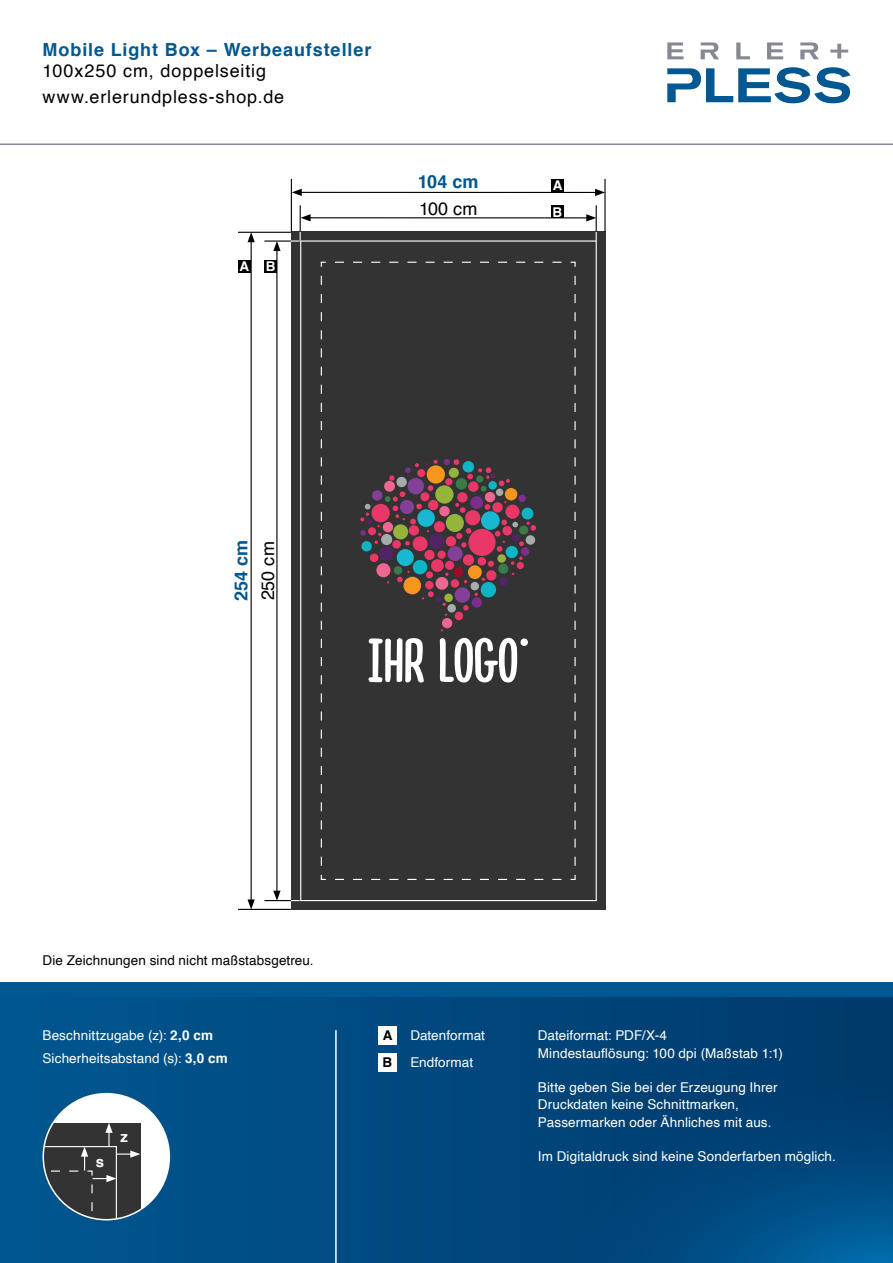
<style>
.page{position:relative;width:893px;height:1263px;background:#fff}
.page>*{position:absolute;margin:0;border:0;box-sizing:border-box;transform-origin:0 0}
.t1{font:18px/25.5px "Helvetica";letter-spacing:.05em;color:#000}
.t2{font:700 18px "Helvetica";letter-spacing:.045em;color:#005791}
.t3{font:700 15px "Helvetica";color:#fff}
.t4{font:13.5px/17.2px "Helvetica";letter-spacing:.01em;color:#fff}
.t5{font:13.5px "Helvetica";letter-spacing:.01em;color:#000}
.t6{font:700 13.5px "Helvetica";color:#fff}
.t7{font:700 13.5px "Helvetica";color:#000}
.s1{font-weight:700}
</style>
<div class="page">
<div style="left:0;top:991px;width:893px;height:272px;background:#004d84"></div>
<svg style="left:524px;top:1015px;width:369px;height:248px;fill:#004378"></svg>
<div style="left:0;top:982px;width:893px;height:15px;background:#005791"></div>
<svg style="left:667px;top:67px;width:183px;height:36px"></svg>
<svg style="left:667px;top:42px;width:16px;height:17px"></svg>
<svg style="left:736px;top:42px;width:14px;height:17px"></svg>
<svg style="left:767px;top:42px;width:16px;height:17px"></svg>
<svg style="left:701px;top:42px;width:18px;height:17px"></svg>
<svg style="left:800px;top:42px;width:19px;height:17px"></svg>
<svg style="left:830px;top:44px;width:18px;height:14px"></svg>
<div style="left:43px;top:1094px;width:126px;height:126px;background:#fff;border-radius:50%"></div>
<svg style="left:43px;top:1123px;width:97px;height:97px;background:#3c444b"></svg>
<hr style="left:335px;top:1030px;width:2px;height:233px;background:#fff">
<div style="left:378px;top:1026px;width:19px;height:18px;background:#fff"></div>
<div style="left:378px;top:1053px;width:19px;height:18px;background:#fff"></div>
<hr style="left:0;top:143px;width:893px;height:2px;background:#858992">
<div style="left:291px;top:232px;width:315px;height:678px;background:#343334"></div>
<hr style="left:299px;top:192px;width:298px;height:1px;background:#000">
<svg style="left:292px;top:189px;width:10px;height:7px"></svg>
<svg style="left:595px;top:189px;width:9px;height:7px"></svg>
<hr style="left:308px;top:217px;width:281px;height:1px;background:#000">
<hr style="left:291px;top:179px;width:1px;height:53px;background:#000">
<hr style="left:604px;top:179px;width:2px;height:53px;background:#000">
<svg style="left:586px;top:205px;width:11px;height:35px"></svg>
<svg style="left:291px;top:205px;width:20px;height:37px"></svg>
<div style="left:551px;top:179px;width:13px;height:13px;background:#000"></div>
<div style="left:551px;top:205px;width:13px;height:13px;background:#000"></div>
<svg style="left:320px;top:261px;width:256px;height:619px"></svg>
<hr style="left:276px;top:249px;width:1px;height:644px;background:#000">
<svg style="left:273px;top:242px;width:8px;height:9px"></svg>
<hr style="left:251px;top:240px;width:1px;height:662px;background:#000">
<svg style="left:247px;top:899px;width:8px;height:10px"></svg>
<svg style="left:247px;top:233px;width:8px;height:9px"></svg>
<hr style="left:264px;top:240px;width:27px;height:2px;background:#000">
<svg style="left:264px;top:891px;width:36px;height:10px"></svg>
<hr style="left:238px;top:909px;width:53px;height:1px;background:#000">
<div style="left:238px;top:260px;width:13px;height:12px;background:#000"></div>
<div style="left:265px;top:260px;width:12px;height:12px;background:#000"></div>
<hr style="left:238px;top:232px;width:53px;height:1px;background:#000">
<div style="left:435px;top:485px;width:18px;height:19px;background:#95b43c;border-radius:50%"></div>
<div style="left:463px;top:461px;width:11px;height:11px;background:#0eb5c7;border-radius:50%"></div>
<div style="left:505px;top:505px;width:15px;height:14px;background:#e93767;border-radius:50%"></div>
<div style="left:468px;top:529px;width:28px;height:27px;background:#e93767;border-radius:50%"></div>
<div style="left:448px;top:546px;width:15px;height:15px;background:#843f98;border-radius:50%"></div>
<div style="left:397px;top:549px;width:17px;height:17px;background:#18b8d2;border-radius:50%"></div>
<div style="left:361px;top:541px;width:11px;height:10px;background:#0eb5c7;border-radius:50%"></div>
<div style="left:518px;top:495px;width:8px;height:7px;background:#7d2d8e;border-radius:50%"></div>
<div style="left:496px;top:488px;width:7px;height:8px;background:#a6acac;border-radius:50%"></div>
<svg style="left:485px;top:504px;width:5px;height:6px"></svg>
<div style="left:485px;top:492px;width:10px;height:10px;background:#ec6890;border-radius:50%"></div>
<div style="left:492px;top:502px;width:11px;height:11px;background:#e93767;border-radius:50%"></div>
<div style="left:457px;top:492px;width:11px;height:10px;background:#e93767;border-radius:50%"></div>
<div style="left:439px;top:506px;width:11px;height:10px;background:#ec6890;border-radius:50%"></div>
<div style="left:434px;top:521px;width:11px;height:11px;background:#e93767;border-radius:50%"></div>
<div style="left:446px;top:536px;width:10px;height:10px;background:#e93767;border-radius:50%"></div>
<div style="left:486px;top:570px;width:10px;height:10px;background:#e93767;border-radius:50%"></div>
<div style="left:472px;top:597px;width:10px;height:11px;background:#7d2d8e;border-radius:50%"></div>
<div style="left:442px;top:618px;width:10px;height:10px;background:#ec6890;border-radius:50%"></div>
<div style="left:436px;top:577px;width:12px;height:13px;background:#ec6890;border-radius:50%"></div>
<div style="left:481px;top:582px;width:15px;height:15px;background:#0eb5c7;border-radius:50%"></div>
<div style="left:470px;top:496px;width:13px;height:13px;background:#7d2d8e;border-radius:50%"></div>
<div style="left:427px;top:465px;width:18px;height:19px;background:#f6961e;border-radius:50%"></div>
<svg style="left:444px;top:459px;width:15px;height:6px"></svg>
<div style="left:456px;top:478px;width:11px;height:12px;background:#3b7a4b;border-radius:50%"></div>
<div style="left:505px;top:488px;width:12px;height:12px;background:#f6961e;border-radius:50%"></div>
<div style="left:446px;top:514px;width:18px;height:18px;background:#95b43c;border-radius:50%"></div>
<div style="left:429px;top:533px;width:15px;height:16px;background:#512467;border-radius:50%"></div>
<div style="left:413px;top:536px;width:15px;height:15px;background:#e93767;border-radius:50%"></div>
<div style="left:431px;top:559px;width:13px;height:13px;background:#e93767;border-radius:50%"></div>
<div style="left:468px;top:565px;width:14px;height:14px;background:#f6961e;border-radius:50%"></div>
<div style="left:455px;top:587px;width:15px;height:16px;background:#843f98;border-radius:50%"></div>
<div style="left:455px;top:612px;width:8px;height:8px;background:#e93767;border-radius:50%"></div>
<div style="left:463px;top:554px;width:11px;height:12px;background:#e93767;border-radius:50%"></div>
<div style="left:498px;top:564px;width:10px;height:10px;background:#3b7a4b;border-radius:50%"></div>
<div style="left:517px;top:562px;width:7px;height:7px;background:#e93767;border-radius:50%"></div>
<div style="left:481px;top:511px;width:19px;height:19px;background:#18b8d2;border-radius:50%"></div>
<div style="left:403px;top:577px;width:18px;height:17px;background:#f6961e;border-radius:50%"></div>
<div style="left:413px;top:560px;width:14px;height:14px;background:#0eb5c7;border-radius:50%"></div>
<div style="left:376px;top:563px;width:14px;height:14px;background:#ec6890;border-radius:50%"></div>
<div style="left:465px;top:510px;width:15px;height:15px;background:#e93767;border-radius:50%"></div>
<svg style="left:455px;top:503px;width:10px;height:10px"></svg>
<div style="left:449px;top:468px;width:10px;height:10px;background:#95b43c;border-radius:50%"></div>
<div style="left:445px;top:478px;width:7px;height:7px;background:#e93767;border-radius:50%"></div>
<div style="left:522px;top:508px;width:11px;height:11px;background:#0eb5c7;border-radius:50%"></div>
<div style="left:454px;top:567px;width:9px;height:10px;background:#9c0b28;border-radius:50%"></div>
<div style="left:379px;top:546px;width:14px;height:15px;background:#512467;border-radius:50%"></div>
<div style="left:437px;top:550px;width:9px;height:9px;background:#e93767;border-radius:50%"></div>
<svg style="left:456px;top:528px;width:15px;height:19px"></svg>
<svg style="left:445px;top:572px;width:4px;height:4px"></svg>
<svg style="left:467px;top:467px;width:43px;height:24px"></svg>
<svg style="left:463px;top:605px;width:6px;height:5px"></svg>
<svg style="left:360px;top:460px;width:78px;height:86px"></svg>
<div style="left:370px;top:554px;width:8px;height:8px;background:#e93767;border-radius:50%"></div>
<div style="left:392px;top:540px;width:9px;height:9px;background:#e93767;border-radius:50%"></div>
<div style="left:394px;top:566px;width:8px;height:9px;background:#3b7a4b;border-radius:50%"></div>
<div style="left:425px;top:581px;width:9px;height:8px;background:#e93767;border-radius:50%"></div>
<div style="left:451px;top:579px;width:8px;height:9px;background:#e93767;border-radius:50%"></div>
<div style="left:470px;top:582px;width:9px;height:8px;background:#a6acac;border-radius:50%"></div>
<div style="left:478px;top:557px;width:8px;height:9px;background:#e93767;border-radius:50%"></div>
<div style="left:499px;top:578px;width:9px;height:8px;background:#512467;border-radius:50%"></div>
<div style="left:426px;top:571px;width:7px;height:7px;background:#e93767;border-radius:50%"></div>
<div style="left:444px;top:593px;width:9px;height:9px;background:#95b43c;border-radius:50%"></div>
<div style="left:445px;top:561px;width:9px;height:9px;background:#e93767;border-radius:50%"></div>
<div style="left:424px;top:550px;width:11px;height:10px;background:#e93767;border-radius:50%"></div>
<div style="left:447px;top:604px;width:9px;height:8px;background:#a6acac;border-radius:50%"></div>
<svg style="left:422px;top:591px;width:24px;height:15px"></svg>
<svg style="left:397px;top:571px;width:13px;height:11px"></svg>
<svg style="left:488px;top:519px;width:48px;height:48px"></svg>
<svg style="left:368px;top:638px;width:56px;height:45px"></svg>
<svg style="left:440px;top:638px;width:77px;height:44px"></svg>
<div style="left:520px;top:638px;width:8px;height:8px;background:#fff;border-radius:50%"></div>
<h1 class="t2" style="left:43px;top:35px;width:330px">Mobile Light Box – Werbeaufsteller</h1>
<h1 class="t1" style="left:43px;top:59px;width:243px">100x250 cm, doppelseitig www.erlerundpless-shop.de</h1>
<p class="t6" style="left:240px;top:256px;width:38px">A B</p>
<h1 class="t2" style="left:418px;top:168px;width:62px">104 cm</h1>
<p class="t6" style="left:553px;top:175px;width:11px">A</p>
<h1 class="t1" style="left:419px;top:197px;width:60px">100 cm</h1>
<p class="t6" style="left:552px;top:201px;width:11px">B</p>
<h1 class="t2" style="left:227px;top:601px;width:63px;rotate:-90deg">254 cm</h1>
<h1 class="t1" style="left:256px;top:600px;width:60px;rotate:-90deg">250 cm</h1>
<p class="t5" style="left:43px;top:949px;width:273px">Die Zeichnungen sind nicht maßstabsgetreu.</p>
<p class="t4" style="left:43px;top:1025px;width:187px;line-height:22.5px">Beschnittzugabe (z): <span class="s1">2,0 cm<br></span>Sicherheitsabstand (s): <span class="s1">3,0 cm</span></p>
<p class="t3" style="left:96px;top:1149px;width:10px">s</p>
<p class="t3" style="left:121px;top:1125px;width:9px">z</p>
<p class="t7" style="left:383px;top:1025px;width:11px">A</p>
<p class="t4" style="left:410px;top:1027px;width:76px">Datenformat</p>
<p class="t7" style="left:382px;top:1052px;width:11px">B</p>
<p class="t4" style="left:410px;top:1054px;width:64px">Endformat</p>
<p class="t4" style="left:538px;top:1027px;width:246px">Dateiformat: PDF/X-4<br>Mindestauflösung: 100 dpi (Maßstab 1:1)</p>
<p class="t4" style="left:538px;top:1079px;width:241px">Bitte geben Sie bei der Erzeugung Ihrer<br>Druckdaten keine Schnittmarken,<br>Passermarken oder Ähnliches mit aus.</p>
<p class="t4" style="left:538px;top:1148px;width:299px">Im Digitaldruck sind keine Sonderfarben möglich.</p>
</div>
